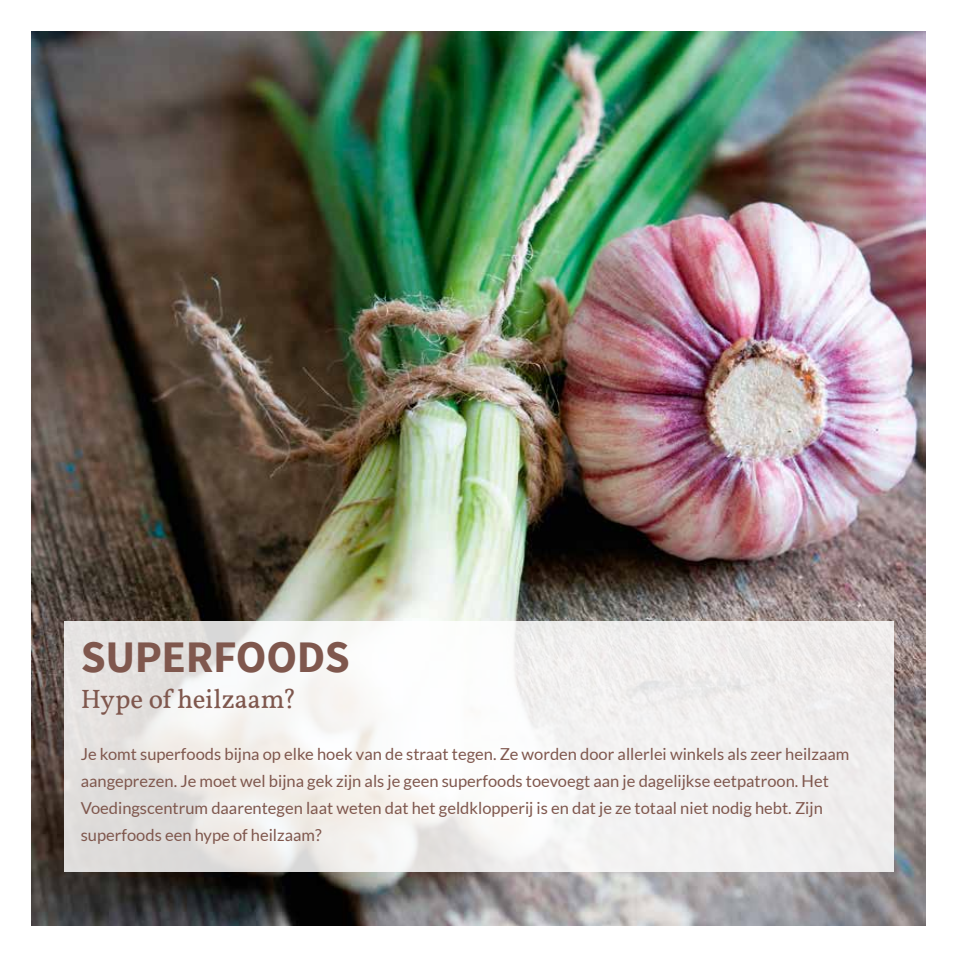
<style>
.page{position:relative;width:957px;height:957px;background:#fff}
.page>*{position:absolute;margin:0;border:0;box-sizing:border-box;transform-origin:0 0}
.t1{font:700 45px "Source Sans Pro";letter-spacing:-.01em;color:#7f574d}
.t2{font:27px "Vollkorn";letter-spacing:-.005em;color:#7f574d}
.t3{font:16.5px/27px "Lato";color:#7f574d}
</style>
<div class="page">
<img style="left:32px;top:32px;width:893px;height:893px">
<svg style="left:64px;top:621px;width:829px;height:251px;fill:#f2f0ef"></svg>
<h1 class="t1" style="left:81px;top:628px;width:270px">SUPERFOODS</h1>
<h2 class="t2" style="left:81px;top:682px;width:217px">Hype of heilzaam?</h2>
<p class="t3" style="left:81px;top:740px;width:770px">Je komt superfoods bijna op elke hoek van de straat tegen. Ze worden door allerlei winkels als zeer heilzaam aangeprezen. Je moet wel bijna gek zijn als je geen superfoods toevoegt aan je dagelijkse eetpatroon. Het Voedingscentrum daarentegen laat weten dat het geldklopperij is en dat je ze totaal niet nodig hebt. Zijn superfoods een hype of heilzaam?</p>
</div>
